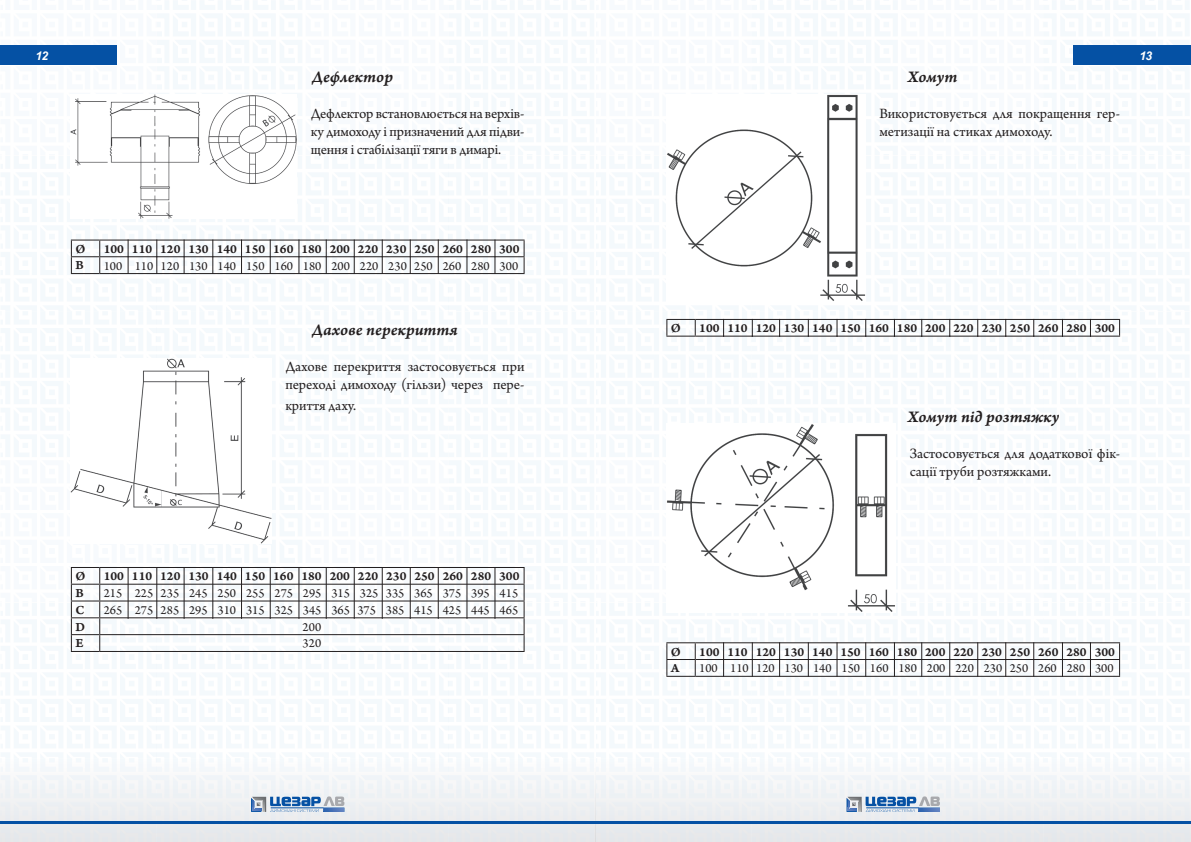
<style>
.page{position:relative;width:1191px;height:842px;background:#fff}
.page>*{position:absolute;margin:0;border:0;box-sizing:border-box;transform-origin:0 0}
.t1{font:17px "Arno Pro Smbd Italic Caption";color:#231f20}
.t2{font:15px/18px "Arno Pro";letter-spacing:-.005em;color:#231f20}
.t3{font:13px "Arno Pro Smbd Caption";color:#231f20}
.t4{font:13px "Arno Pro";color:#231f20}
.t5{font:italic 700 12px "Arial";color:#fff}
</style>
<div class="page">
<img style="left:752px;top:312px;width:437px;height:65px">
<img style="left:1px;top:1px;width:1188px;height:274px">
<img style="left:596px;top:93px;width:301px;height:63px">
<img style="left:596px;top:227px;width:156px;height:447px">
<img style="left:751px;top:225px;width:146px;height:86px">
<img style="left:596px;top:381px;width:301px;height:76px">
<img style="left:901px;top:93px;width:288px;height:63px">
<img style="left:901px;top:225px;width:288px;height:86px">
<img style="left:596px;top:540px;width:70px;height:63px">
<img style="left:751px;top:461px;width:148px;height:381px">
<img style="left:596px;top:674px;width:155px;height:98px">
<img style="left:751px;top:672px;width:146px;height:170px">
<img style="left:1px;top:93px;width:301px;height:63px">
<img style="left:1px;top:227px;width:155px;height:447px">
<img style="left:156px;top:225px;width:146px;height:86px">
<img style="left:1px;top:381px;width:301px;height:76px">
<img style="left:306px;top:93px;width:288px;height:63px">
<img style="left:306px;top:225px;width:288px;height:86px">
<img style="left:1px;top:540px;width:301px;height:63px">
<img style="left:306px;top:540px;width:288px;height:63px">
<div style="left:1073px;top:45px;width:118px;height:20px;background:#0551a4"></div>
<div style="left:0;top:46px;width:117px;height:19px;background:#0551a4"></div>
<svg style="left:251px;top:796px;width:93px;height:17px;background:#91abca"></svg>
<hr style="left:0;top:821px;width:1191px;height:3px;background:#0551a4">
<svg style="left:846px;top:796px;width:94px;height:17px;background:#92accb"></svg>
<hr style="left:100px;top:240px;width:424px;height:1px;background:#231f20">
<hr style="left:100px;top:256px;width:424px;height:1px;background:#231f20">
<svg style="left:523px;top:241px;width:1px;height:32px"></svg>
<svg style="left:71px;top:240px;width:29px;height:34px"></svg>
<hr style="left:100px;top:273px;width:424px;height:1px;background:#231f20">
<svg style="left:128px;top:240px;width:1px;height:33px"></svg>
<svg style="left:156px;top:240px;width:1px;height:33px"></svg>
<svg style="left:184px;top:240px;width:1px;height:33px"></svg>
<svg style="left:212px;top:240px;width:1px;height:33px"></svg>
<svg style="left:241px;top:241px;width:1px;height:32px"></svg>
<svg style="left:270px;top:240px;width:1px;height:33px"></svg>
<svg style="left:298px;top:240px;width:1px;height:33px"></svg>
<svg style="left:326px;top:240px;width:1px;height:33px"></svg>
<svg style="left:354px;top:240px;width:1px;height:33px"></svg>
<svg style="left:382px;top:240px;width:1px;height:33px"></svg>
<svg style="left:410px;top:240px;width:1px;height:33px"></svg>
<svg style="left:438px;top:240px;width:1px;height:33px"></svg>
<svg style="left:466px;top:240px;width:1px;height:33px"></svg>
<svg style="left:494px;top:240px;width:1px;height:33px"></svg>
<img style="left:71px;top:95px;width:225px;height:123px">
<img style="left:71px;top:359px;width:200px;height:184px">
<hr style="left:100px;top:567px;width:424px;height:1px;background:#231f20">
<hr style="left:100px;top:584px;width:424px;height:1px;background:#231f20">
<hr style="left:100px;top:600px;width:424px;height:1px;background:#231f20">
<hr style="left:100px;top:617px;width:424px;height:1px;background:#231f20">
<hr style="left:100px;top:634px;width:424px;height:1px;background:#231f20">
<svg style="left:523px;top:568px;width:1px;height:83px"></svg>
<svg style="left:71px;top:567px;width:29px;height:85px"></svg>
<hr style="left:100px;top:651px;width:424px;height:1px;background:#231f20">
<hr style="left:128px;top:567px;width:1px;height:52px;background:#231f20">
<hr style="left:156px;top:567px;width:1px;height:52px;background:#231f20">
<hr style="left:184px;top:567px;width:1px;height:52px;background:#231f20">
<hr style="left:212px;top:567px;width:1px;height:52px;background:#231f20">
<hr style="left:241px;top:567px;width:1px;height:52px;background:#231f20">
<hr style="left:270px;top:567px;width:1px;height:52px;background:#231f20">
<hr style="left:298px;top:567px;width:1px;height:52px;background:#231f20">
<hr style="left:326px;top:567px;width:1px;height:52px;background:#231f20">
<hr style="left:354px;top:567px;width:1px;height:52px;background:#231f20">
<hr style="left:382px;top:567px;width:1px;height:52px;background:#231f20">
<hr style="left:410px;top:567px;width:1px;height:52px;background:#231f20">
<hr style="left:438px;top:567px;width:1px;height:52px;background:#231f20">
<hr style="left:466px;top:567px;width:1px;height:52px;background:#231f20">
<hr style="left:494px;top:567px;width:1px;height:52px;background:#231f20">
<img style="left:666px;top:95px;width:199px;height:206px">
<hr style="left:695px;top:319px;width:425px;height:1px;background:#231f20">
<svg style="left:1119px;top:320px;width:1px;height:16px"></svg>
<svg style="left:666px;top:319px;width:29px;height:18px"></svg>
<hr style="left:695px;top:336px;width:425px;height:1px;background:#231f20">
<svg style="left:723px;top:320px;width:1px;height:17px"></svg>
<svg style="left:752px;top:320px;width:1px;height:17px"></svg>
<svg style="left:779px;top:320px;width:1px;height:17px"></svg>
<svg style="left:808px;top:320px;width:1px;height:17px"></svg>
<svg style="left:836px;top:320px;width:1px;height:17px"></svg>
<svg style="left:865px;top:320px;width:1px;height:17px"></svg>
<svg style="left:894px;top:320px;width:1px;height:16px"></svg>
<svg style="left:921px;top:320px;width:1px;height:17px"></svg>
<svg style="left:949px;top:320px;width:1px;height:17px"></svg>
<svg style="left:977px;top:320px;width:1px;height:17px"></svg>
<svg style="left:1005px;top:320px;width:1px;height:17px"></svg>
<svg style="left:1033px;top:320px;width:1px;height:17px"></svg>
<svg style="left:1062px;top:320px;width:1px;height:16px"></svg>
<svg style="left:1090px;top:320px;width:1px;height:16px"></svg>
<img style="left:666px;top:423px;width:229px;height:189px">
<hr style="left:695px;top:642px;width:425px;height:1px;background:#231f20">
<hr style="left:695px;top:659px;width:425px;height:1px;background:#231f20">
<svg style="left:1119px;top:643px;width:1px;height:33px"></svg>
<svg style="left:666px;top:642px;width:29px;height:35px"></svg>
<hr style="left:695px;top:676px;width:425px;height:1px;background:#231f20">
<svg style="left:723px;top:642px;width:1px;height:35px"></svg>
<svg style="left:752px;top:642px;width:1px;height:35px"></svg>
<svg style="left:779px;top:642px;width:1px;height:35px"></svg>
<svg style="left:808px;top:642px;width:1px;height:35px"></svg>
<svg style="left:836px;top:642px;width:1px;height:35px"></svg>
<svg style="left:865px;top:642px;width:1px;height:35px"></svg>
<svg style="left:894px;top:642px;width:1px;height:35px"></svg>
<svg style="left:921px;top:642px;width:1px;height:35px"></svg>
<svg style="left:949px;top:642px;width:1px;height:35px"></svg>
<svg style="left:977px;top:642px;width:1px;height:35px"></svg>
<svg style="left:1005px;top:642px;width:1px;height:35px"></svg>
<svg style="left:1033px;top:642px;width:1px;height:35px"></svg>
<svg style="left:1062px;top:642px;width:1px;height:34px"></svg>
<svg style="left:1090px;top:642px;width:1px;height:35px"></svg>
<p class="t5" style="left:35px;top:48px;width:14px">12</p>
<p class="t5" style="left:1139px;top:48px;width:14px">13</p>
<p class="t1" style="left:312px;top:66px;width:83px">Дефлектор</p>
<p class="t2" style="left:311px;top:106px;width:215px;text-align:justify">Дефлектор встановлюється на верхів&shy;ку димоходу і призначений для підви&shy;щення і стабілізації тяги в димарі.</p>
<p class="t1" style="left:907px;top:66px;width:51px">Хомут</p>
<p class="t2" style="left:879px;top:106px;width:242px">Використовується для покращення гер&shy;метизації на стиках димоходу.</p>
<p class="t3" style="left:75px;top:241px;width:12px">Ø</p>
<p class="t3" style="left:104px;top:241px;width:417px">100 110 120 130 140 150 160 180 200 220 230 250 260 280 300</p>
<p class="t3" style="left:75px;top:258px;width:10px">В</p>
<p class="t4" style="left:104px;top:258px;width:416px">100 110 120 130 140 150 160 180 200 220 230 250 260 280 300</p>
<p class="t1" style="left:312px;top:320px;width:147px">Дахове перекриття</p>
<p class="t2" style="left:285px;top:359px;width:241px">Дахове перекриття застосовується при переході димоходу (гільзи) через пере-</p>
<p class="t2" style="left:285px;top:397px;width:72px">криття даху.</p>
<p class="t3" style="left:75px;top:568px;width:12px">Ø</p>
<p class="t3" style="left:104px;top:568px;width:417px">100 110 120 130 140 150 160 180 200 220 230 250 260 280 300</p>
<p class="t3" style="left:75px;top:585px;width:10px">B</p>
<p class="t4" style="left:104px;top:586px;width:416px">215 225 235 245 250 255 275 295 315 325 335 365 375 395 415</p>
<p class="t3" style="left:75px;top:602px;width:11px">C</p>
<p class="t4" style="left:104px;top:602px;width:416px">265 275 285 295 310 315 325 345 365 375 385 415 425 445 465</p>
<p class="t3" style="left:75px;top:619px;width:11px">D</p>
<p class="t4" style="left:303px;top:619px;width:20px">200</p>
<p class="t3" style="left:75px;top:636px;width:10px">E</p>
<p class="t4" style="left:303px;top:636px;width:20px">320</p>
<p class="t3" style="left:671px;top:320px;width:12px">Ø</p>
<p class="t3" style="left:699px;top:320px;width:417px">100 110 120 130 140 150 160 180 200 220 230 250 260 280 300</p>
<p class="t1" style="left:907px;top:406px;width:153px">Хомут під розтяжку</p>
<p class="t2" style="left:910px;top:445px;width:212px">Застосовується для додаткової фік&shy;сації труби розтяжками.</p>
<p class="t3" style="left:671px;top:644px;width:12px">Ø</p>
<p class="t3" style="left:699px;top:644px;width:417px">100 110 120 130 140 150 160 180 200 220 230 250 260 280 300</p>
<p class="t3" style="left:671px;top:660px;width:10px">А</p>
<p class="t4" style="left:699px;top:661px;width:416px">100 110 120 130 140 150 160 180 200 220 230 250 260 280 300</p>
</div>
